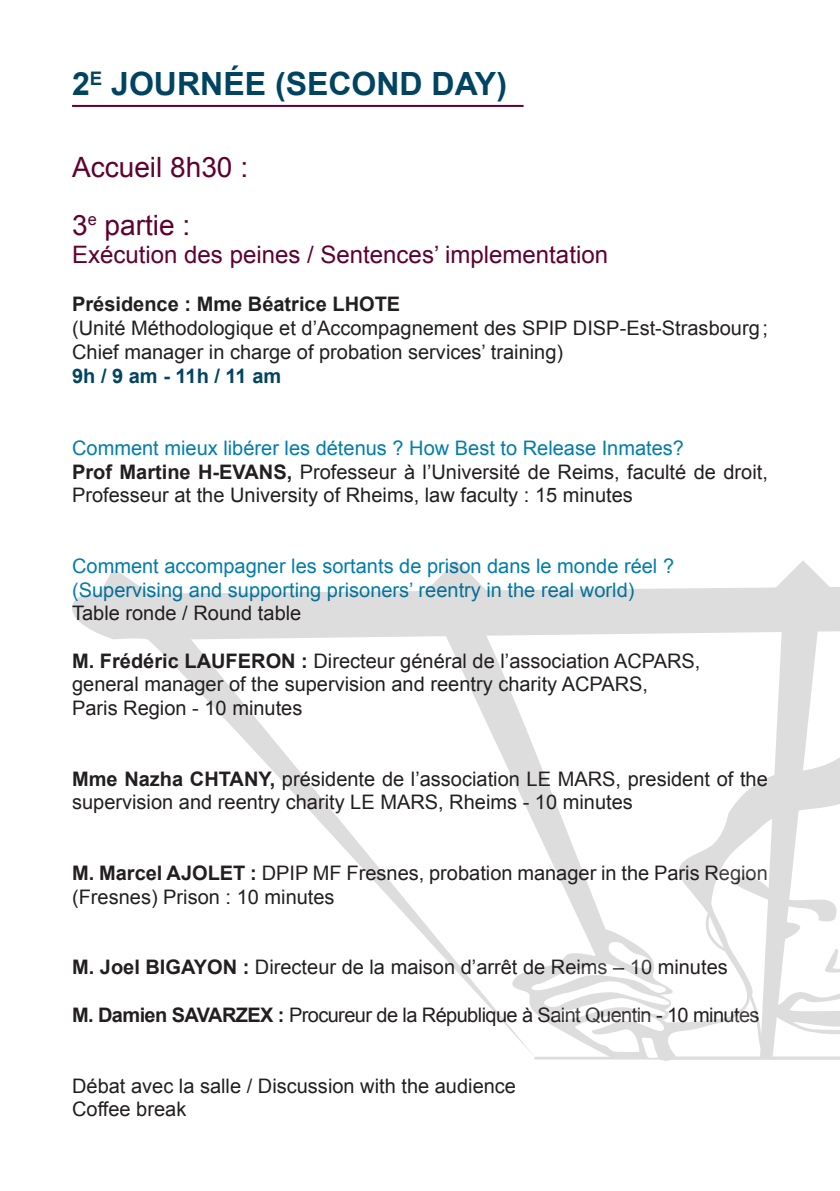
<style>
.page{position:relative;width:840px;height:1191px;background:#fff}
.page>*{position:absolute;margin:0;border:0;box-sizing:border-box;transform-origin:0 0}
.t1{font:700 32px "Arial";color:#004462}
.t2{font:28px/57.6px "Arial";color:#5f0031}
.t3{font:24px "Arial";color:#5f0031}
.t4{font:20px/23.6px "Arial";color:#231f20}
.t5{font:20px/23.6px "Arial";color:#007dad}
.t6{font:20px "Arial";letter-spacing:-.03em;color:#231f20}
.t7{font:700 20px "Arial";color:#231f20}
.t8{font:700 20px "Arial";color:#004462}
.s1{color:#007dad}
.s2{font-weight:700}
</style>
<div class="page">
<hr style="left:72px;top:105px;width:451px;height:2px;background:#5f0031">
<svg style="left:72px;top:587px;width:767px;height:367px"></svg>
<svg style="left:92px;top:569px;width:73px;height:36px"></svg>
<svg style="left:765px;top:561px;width:74px;height:44px"></svg>
<svg style="left:419px;top:560px;width:82px;height:45px"></svg>
<svg style="left:441px;top:621px;width:65px;height:404px"></svg>
<svg style="left:506px;top:620px;width:333px;height:440px"></svg>
<h1 class="t1" style="left:72px;top:63px;width:436px">2<sup>e</sup> journée (second day)</h1>
<h2 class="t2" style="left:72px;top:139px;width:177px">Accueil 8h30 :<br>3<sup>e</sup> partie :</h2>
<p class="t3" style="left:72px;top:239px;width:537px">Exécution des peines / Sentences’ implementation</p>
<p class="t7" style="left:72px;top:291px;width:275px">Présidence : Mme Béatrice LHOT</p>
<p class="t7" style="left:387px;top:291px;width:15px">E</p>
<p class="t4" style="left:72px;top:316px;width:697px">(Unité Méthodologique et d’Accompagnement des SPIP DISP-Est-Strasbourg;<br>Chief manager in charge of probation services’ training)</p>
<p class="t8" style="left:72px;top:363px;width:210px">9h / 9 am - 11h / 11 am</p>
<p class="t4" style="left:72px;top:436px;width:697px"><span class="s1">Comment mieux libérer les détenus ? How Best to Release Inmates?<br></span><span class="s2">Prof Martine H-EVANS,</span> Professeur à l’Université de Reims, faculté de droit,<br>Professeur at the University of Rheims, law faculty : 15 minutes</p>
<p class="t5" style="left:72px;top:554px;width:603px">Comment accompagner les sortants de prison dans le monde réel ? (Supervising and supporting prisoners’ reentry in the real world)</p>
<p class="t4" style="left:72px;top:601px;width:231px">Table ronde / Round table</p>
<p class="t7" style="left:72px;top:647px;width:194px">M. Frédéric LAUFERON</p>
<p class="t4" style="left:72px;top:649px;width:629px;text-indent:229px"><span class="s2">:</span> Directeur général de l’association ACPARS, general manager of the supervision and reentry charity ACPARS,<br>Paris Region - 10 minutes</p>
<p class="t4" style="left:72px;top:767px;width:697px"><span class="s2">Mme Nazha CHTANY,</span> présidente de l’association LE MARS, president of the supervision and reentry charity LE MARS, Rheims - 10 minutes</p>
<p class="t4" style="left:72px;top:861px;width:697px"><span class="s2">M. Marcel AJOLET :</span> DPIP MF Fresnes, probation manager in the Paris Region (Fresnes) Prison : 10 minutes</p>
<p class="t7" style="left:72px;top:954px;width:137px">M. Joel BIGAYON</p>
<p class="t4" style="left:242px;top:955px;width:486px"><span class="s2">:</span> Directeur de la maison d’arrêt de Reims – 10 minutes</p>
<p class="t6" style="left:72px;top:1001px;width:688px"><span class="s2">M. Damien SAVARZEX :</span> Procureur de la République à Saint Quentin - 10 minutes</p>
<p class="t4" style="left:72px;top:1073px;width:445px">Débat avec la salle / Discussion with the audience<br>Coffee break</p>
</div>
